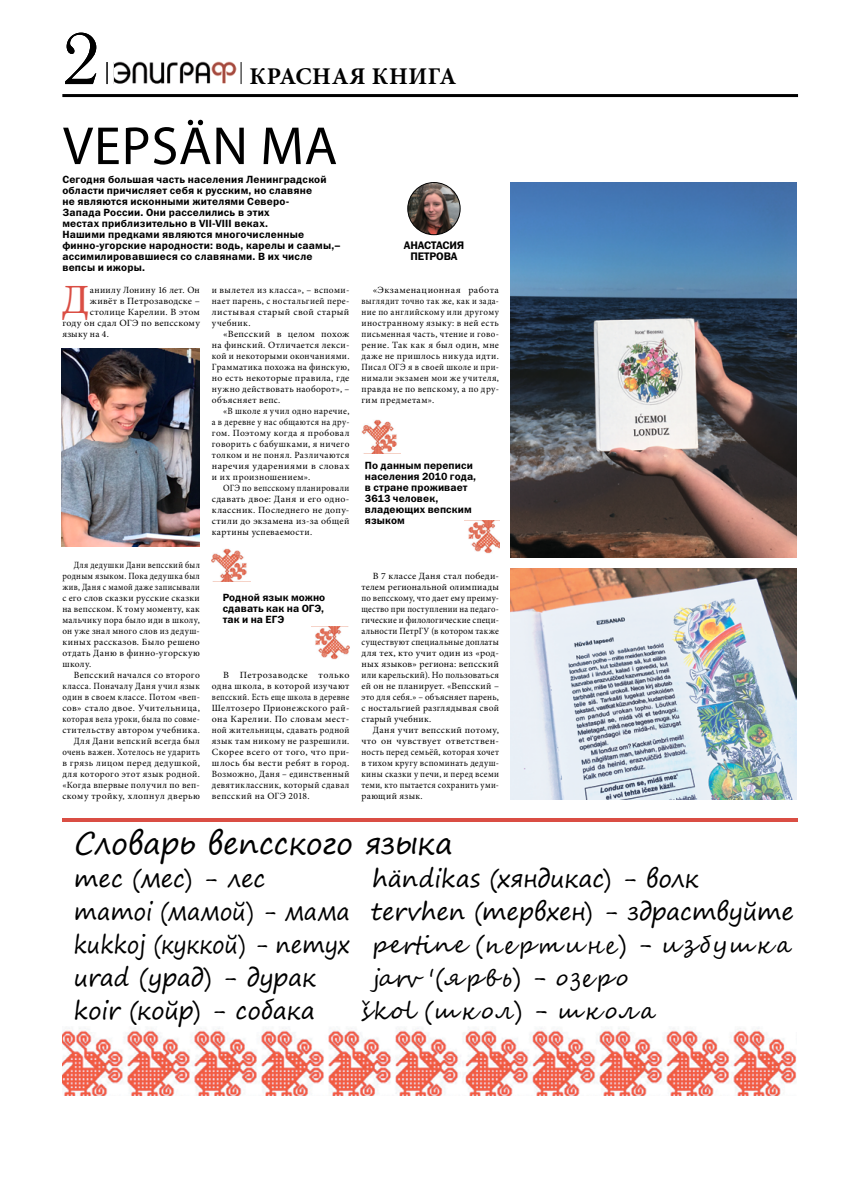
<style>
.page{position:relative;width:842px;height:1191px;background:#fff}
.page>*{position:absolute;margin:0;border:0;box-sizing:border-box;transform-origin:0 0}
.t1{font:72px "Literaturnaya";color:#000}
.t2{font:54px "Myriad Pro";letter-spacing:.015em;color:#000}
.t3{font:41.6px "Minion Pro";color:#da4e44;scale:1.04 1}
.t4{font:30px "Segoe Print";letter-spacing:-.01em;color:#000}
.t5{font:24px/33px "Segoe Print";letter-spacing:-.005em;color:#000}
.t6{font:24px "Segoe Script";letter-spacing:.12em;color:#000}
.t7{font:700 24px "Minion Pro";color:#000}
.t8{font:11px "Franklin Gothic Demi C";color:#000}
.t9{font:10.5px/11px "Franklin Gothic Demi C";letter-spacing:.015em;color:#000}
.t10{font:9.5px/11px "Minion Pro";letter-spacing:.04em;color:#000;text-align:justify}
.t11{font:9.5px/11px "Minion Pro";letter-spacing:.04em;color:#000;text-align:justify;scale:1.05 1}
.t12{font:9.5px/11px "Minion Pro";letter-spacing:.04em;color:#000;text-align:justify;scale:.89 1}
.t13{font:9.5px/11px "Minion Pro";letter-spacing:.04em;color:#000;text-align:justify;scale:.95 1}
.t14{font:9.5px/11px "Minion Pro";letter-spacing:.04em;color:#000;text-align:justify;scale:.92 1}
.t15{font:9.5px "Minion Pro";letter-spacing:.04em;color:#000;scale:1.04 1}
</style>
<div class="page">
<img style="left:511px;top:182px;width:286px;height:375px">
<img style="left:62px;top:348px;width:138px;height:198px">
<img style="left:62px;top:1028px;width:735px;height:67px">
<img style="left:408px;top:182px;width:52px;height:53px;border-radius:26px">
<div style="left:407px;top:182px;width:53px;height:53px;border:1px solid #000;border-radius:50%"></div>
<img style="left:212px;top:548px;width:35px;height:33px">
<img style="left:311px;top:626px;width:39px;height:34px">
<img style="left:464px;top:520px;width:36px;height:34px">
<img style="left:361px;top:419px;width:36px;height:34px">
<hr style="left:63px;top:818px;width:735px;height:3px;background:#da4e44">
<img style="left:511px;top:568px;width:286px;height:231px">
<hr style="left:62px;top:94px;width:736px;height:3px;background:#000">
<svg style="left:107px;top:62px;width:1px;height:22px"></svg>
<img style="left:114px;top:61px;width:123px;height:23px">
<svg style="left:241px;top:62px;width:1px;height:22px"></svg>
<h1 class="t1" style="left:62px;top:17px;width:40px">2</h1>
<h3 class="t7" style="left:250px;top:59px;width:208px">красная книга</h3>
<h2 class="t2" style="left:63px;top:113px;width:276px">VEPSÄN MA</h2>
<p class="t9" style="left:62px;top:174px;width:280px">Сегодня большая часть населения Ленинградской области причисляет себя к русским, но славяне<br>не являются исконными жителями Северо-<br>Запада России. Они расселились в этих<br>местах приблизительно в VII-VIII веках.<br>Нашими предками являются многочисленные финно-угорские народности: водь, карелы и саамы,– ассимилировавшиеся со славянами. В их числе вепсы и ижоры.</p>
<h3 class="t3" style="left:61px;top:272px;width:29px">Д</h3>
<p class="t10" style="left:90px;top:285px;width:111px">аниилу Лонину 16 лет. Он</p>
<p class="t10" style="left:212px;top:285px;width:139px">и вылетел из класса», – вспоми&shy;нает парень, с ностальгией пере&shy;листывая старый свой старый учебник.</p>
<p class="t11" style="left:212px;top:329px;width:132px;text-indent:11px">«Вепсcкий в целом похож на финский. Отличается лекси&shy;кой и некоторыми окончаниями.<br>Грамматика похожа на финскую, но есть некоторые правила, где нужно действовать наоборот», – объясняет вепс.</p>
<p class="t13" style="left:212px;top:406px;width:146px;text-indent:11px">«В школе я учил одно наречие, а в деревне у нас общаются на дру&shy;гом. Поэтому когда я пробовал говорить с бабушками, я ничего толком и не понял. Различаются наречия ударениями в словах и их произношением».</p>
<p class="t14" style="left:212px;top:483px;width:151px;text-indent:11px">ОГЭ по вепсcкому планировали сдавать двое: Даня и его одно&shy;классник. Последнего не допу&shy;стили до экзамена из-за общей картины успеваемости.</p>
<p class="t15" style="left:90px;top:295px;width:107px">живёт в Петрозаводске –</p>
<p class="t11" style="left:90px;top:307px;width:106px">столице Карелии. В этом</p>
<p class="t11" style="left:62px;top:318px;width:132px">году он сдал ОГЭ по вепсcкому</p>
<p class="t10" style="left:62px;top:329px;width:48px">языку на 4.</p>
<p class="t12" style="left:62px;top:560px;width:156px;text-indent:11px">Для дедушки Дани вепсcкий был родным языком. Пока дедушка был жив, Даня с мамой даже записывали с его слов сказки русские сказки на вепсcком. К тому моменту, как мальчику пора было иди в школу, он уже знал много слов из дедуш&shy;киных рассказов. Было решено отдать Даню в финно-угорскую школу.</p>
<p class="t10" style="left:62px;top:670px;width:139px;text-align:right">Вепсcкий начался со второго класса. Поначалу Даня учил язык один в своем классе. Потом «веп&shy;сов» стало двое. Учительница, которая вела уроки, была по совме&shy;стительству автором учебника.<br>Для Дани вепский всегда был очень важен. Хотелось не ударить в грязь лицом перед дедушкой, для которого этот язык родной. «Когда впервые получил по веп&shy;скому тройку, хлопнул дверью</p>
<p class="t9" style="left:223px;top:592px;width:104px;text-align:justify">Родной язык можно сдавать как на ОГЭ, так и на ЕГЭ</p>
<p class="t11" style="left:212px;top:670px;width:132px;text-indent:11px">В Петрозаводске только одна школа, в которой изучают вепcский. Есть еще школа в деревне Шелтозеро Прионежского рай&shy;она Карелии. По словам мест&shy;ной жительницы, сдавать родной язык там никому не разрешили.<br>Скорее всего от того, что при&shy;шлось бы вести ребят в город.<br>Возможно, Даня – единственный девятиклассник, который сдавал вепсский на ОГЭ 2018.</p>
<p class="t8" style="left:404px;top:239px;width:15px">Анастаси</p>
<p class="t8" style="left:457px;top:239px;width:9px">я</p>
<p class="t8" style="left:410px;top:250px;width:8px">петрова</p>
<p class="t11" style="left:361px;top:285px;width:132px;text-indent:11px">«Экзаменационная работа выглядит точно так же, как и зада&shy;ние по английскому или другому иностранному языку: в ней есть письменная часть, чтение и гово&shy;рение. Так как я был один, мне даже не пришлось никуда идти.<br>Писал ОГЭ я в своей школе и при&shy;нимали экзамен мои же учителя, правда не по вепскому, а по дру&shy;гим предметам».</p>
<p class="t9" style="left:365px;top:460px;width:113px">По данным переписи населения 2010 года, в стране проживает<br>3613 человек, владеющих вепским языком</p>
<p class="t10" style="left:361px;top:571px;width:139px;text-indent:11px">В 7 классе Даня стал победи&shy;телем региональной олимпиады по вепcскому, что дает ему преиму&shy;щество при поступлении на педаго&shy;гические и филологические специ&shy;альности ПетрГУ (в котором также существуют специальные доплаты для тех, кто учит один из «род&shy;ных языков» региона: вепсcкий или карельский). Но пользоваться ей он не планирует. «Вепcский – это для себя.» – объясняет парень, с ностальгией разглядывая свой старый учебник.</p>
<p class="t10" style="left:361px;top:725px;width:139px;text-indent:11px">Даня учит вепсский потому, что он чувствует ответствен&shy;ность перед семьёй, которая хочет в тихом кругу вспоминать дедуш&shy;кины сказки у печи, и перед всеми теми, кто пытается сохранить уми&shy;рающий язык.</p>
<h3 class="t4" style="left:74px;top:817px;width:380px">Словарь вепсского языка</h3>
<h3 class="t5" style="left:74px;top:861px;width:278px">meс (мес) - лес mamoi (мамой) - мама kukkoj (куккой) - петух urad (урад) - дурак koir (койр) - собака</h3>
<h3 class="t5" style="left:371px;top:861px;width:425px">händikas (хяндикас) - волк tervhen (тервхен) - здраствуйте</h3>
<h3 class="t6" style="left:372px;top:925px;width:420px">pertine (пертине) - из бушка</h3>
<h3 class="t6" style="left:372px;top:958px;width:257px">jarv '(ярвь) - озеро</h3>
<h3 class="t6" style="left:361px;top:991px;width:295px">škol (школ) - школа</h3>
</div>
